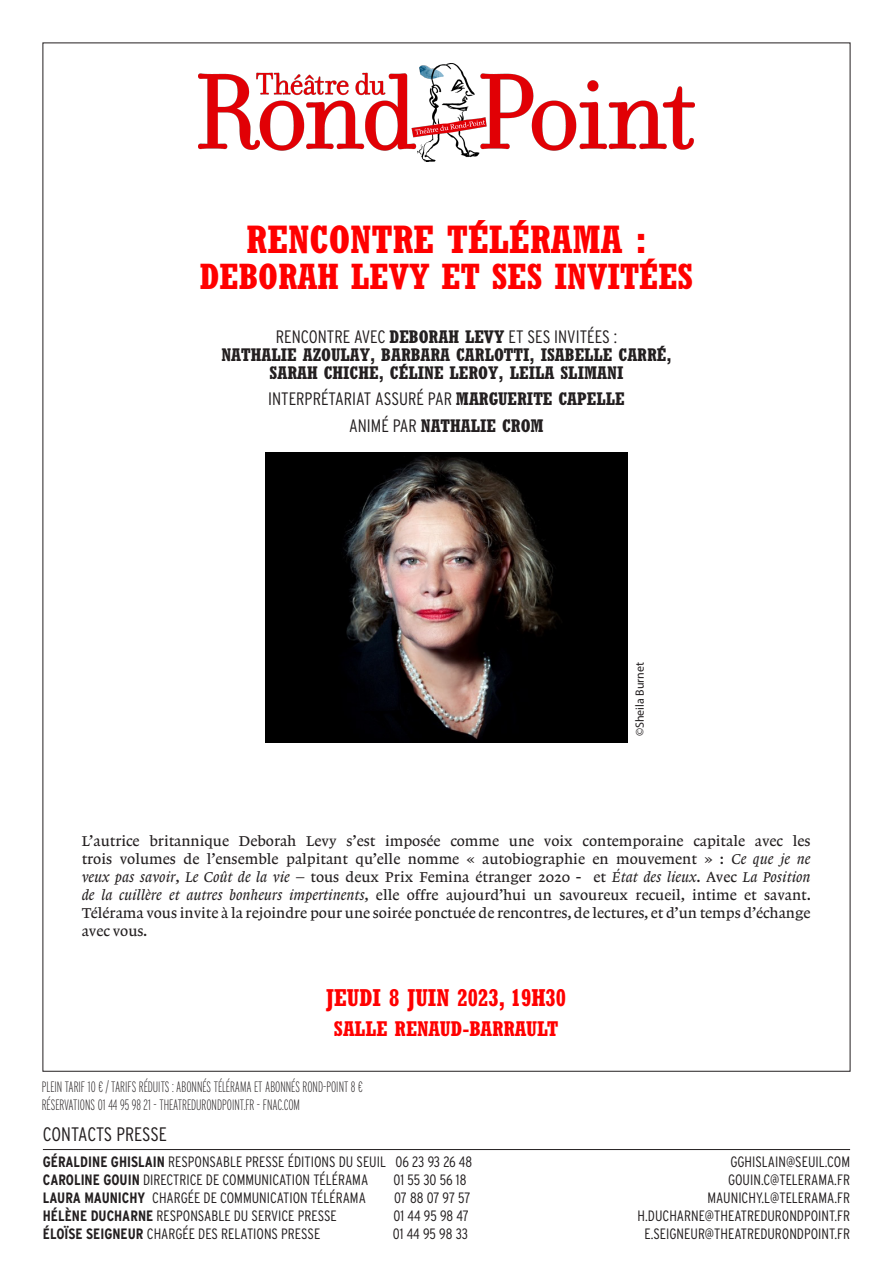
<style>
.page{position:relative;width:893px;height:1263px;background:#fff}
.page>*{position:absolute;margin:0;border:0;box-sizing:border-box;transform-origin:0 0}
.contact_presse_CP{font:39px "Rockwell Titrage";color:#f00}
.contact_presse_CP-2{font:36px "Rockwell Titrage";color:#f00}
.dates_couverture{font:700 condensed 24px "Rockwell";color:#f00}
.dates_couverture-2{font:700 condensed 21px "Rockwell";color:#f00}
.t1{font:300 condensed 19.5px "Interstate";letter-spacing:-.005em;color:#231f20}
.contact_presse_CP-3{font:18px/18px "Rockwell Titrage";color:#231f20;text-align:center}
.contact_presse_CP-4{font:300 condensed 18px "Interstate";color:#231f20}
.contact_presse_CP-5{font:15px/18px "Lexicon No 1 Roman A";color:#231f20;text-align:justify}
.t2{font:300 condensed 15px "Interstate";color:#231f20}
.Generales{font:200 extra-condensed 15px "Interstate";color:#231f20}
.contact_presse_CP-6{font:12px "Myriad Pro";color:#231f20}
.s1{font-family:"Interstate";font-weight:300;font-stretch:condensed}
.s2{font-family:"Rockwell Titrage";font-weight:400;font-stretch:normal}
.s3{font-family:"Lexicon No 1 Italic A"}
.s4{font-weight:700}
</style>
<div class="page">
<img style="left:199px;top:64px;width:495px;height:98px">
<hr style="left:43px;top:1149px;width:807px;height:1px;background:#231f20">
<img style="left:266px;top:453px;width:361px;height:289px">
<p class="contact_presse_CP" style="left:246px;top:216px;width:402px">RENCONTRE TÉLÉRAMA :</p>
<p class="contact_presse_CP-2" style="left:200px;top:255px;width:495px">DEBORAH LEVY ET SES INVITÉES</p>
<p class="contact_presse_CP-3" style="left:221px;top:327px;width:452px"><span class="s1">RENCONTRE AVEC</span> DEBORAH LEVY <span class="s1">ET SES INVITÉES :<br></span>NATHALIE AZOULAY, BARBARA CARLOTTI, ISABELLE CARRÉ,<br>SARAH CHICHE, CÉLINE LEROY, LEILA SLIMANI</p>
<p class="contact_presse_CP-4" style="left:268px;top:389px;width:358px">INTERPRÉTARIAT ASSURÉ PAR <span class="s2">MARGUERITE CAPELLE</span></p>
<p class="contact_presse_CP-3" style="left:349px;top:416px;width:196px"><span class="s1">ANIMÉ PAR</span> NATHALIE CROM</p>
<p class="contact_presse_CP-6" style="left:632px;top:736px;width:76px;rotate:-90deg">©Sheila Burnet</p>
<p class="contact_presse_CP-5" style="left:82px;top:832px;width:731px">L’autrice britannique Deborah Levy s’est imposée comme une voix contemporaine capitale avec les trois volumes de l’ensemble palpitant qu’elle nomme « autobiographie en mouvement » : <span class="s3">Ce que je ne veux pas savoir</span>, <span class="s3">Le Coût de la vie</span> – tous deux Prix Femina étranger 2020 - et <span class="s3">État des lieux</span>. Avec <span class="s3">La Position de la cuillère et autres bonheurs impertinents</span>, elle offre aujourd’hui un savoureux recueil, intime et savant.</p>
<p class="contact_presse_CP-5" style="left:82px;top:904px;width:730px">Télérama vous invite à la rejoindre pour une soirée ponctuée de rencontres, de lectures, et d’un temps d’échange avec vous.</p>
<p class="dates_couverture" style="left:326px;top:983px;width:241px">JEUDI 8 JUIN 2023, 19H30</p>
<p class="dates_couverture-2" style="left:334px;top:1016px;width:226px">SALLE RENAUD-BARRAULT</p>
<p class="Generales" style="left:42px;top:1078px;width:323px">PLEIN TARIF 10 ¤ / TARIFS RÉDUITS : ABONNÉS TÉLÉRAMA ET ABONNÉS ROND-POINT 8 ¤</p>
<p class="Generales" style="left:42px;top:1096px;width:260px">RÉSERVATIONS 01 44 95 98 21 - THEATREDURONDPOINT.FR - FNAC.COM</p>
<h3 class="t1" style="left:43px;top:1123px;width:126px">CONTACTS PRESSE</h3>
<p class="t2" style="left:43px;top:1153px;width:431px"><span class="s4">GÉRALDINE GHISLAIN</span> RESPONSABLE PRESSE ÉDITIONS DU SEUIL 06 23 93 26 48</p>
<p class="t2" style="left:730px;top:1153px;width:121px">GGHISLAIN@SEUIL.COM</p>
<p class="t2" style="left:43px;top:1171px;width:327px"><span class="s4">CAROLINE GOUIN</span> DIRECTRICE DE COMMUNICATION TÉLÉRAMA</p>
<p class="t2" style="left:393px;top:1171px;width:74px">01 55 30 56 18</p>
<p class="t2" style="left:728px;top:1171px;width:124px">GOUIN.C@TELERAMA.FR</p>
<p class="t2" style="left:43px;top:1189px;width:324px"><span class="s4">LAURA MAUNICHY</span> CHARGÉE DE COMMUNICATION TÉLÉRAMA</p>
<p class="t2" style="left:394px;top:1189px;width:78px">07 88 07 97 57</p>
<p class="t2" style="left:708px;top:1189px;width:144px">MAUNICHY.L@TELERAMA.FR</p>
<p class="t2" style="left:43px;top:1207px;width:295px"><span class="s4">HÉLÈNE DUCHARNE</span> RESPONSABLE DU SERVICE PRESSE</p>
<p class="t2" style="left:394px;top:1207px;width:77px">01 44 95 98 47</p>
<p class="t2" style="left:638px;top:1207px;width:214px">H.DUCHARNE@THEATREDURONDPOINT.FR</p>
<p class="t2" style="left:43px;top:1225px;width:279px"><span class="s4">ÉLOÏSE SEIGNEUR</span> CHARGÉE DES RELATIONS PRESSE</p>
<p class="t2" style="left:393px;top:1225px;width:77px">01 44 95 98 33</p>
<p class="t2" style="left:644px;top:1225px;width:207px">E.SEIGNEUR@THEATREDURONDPOINT.FR</p>
</div>
